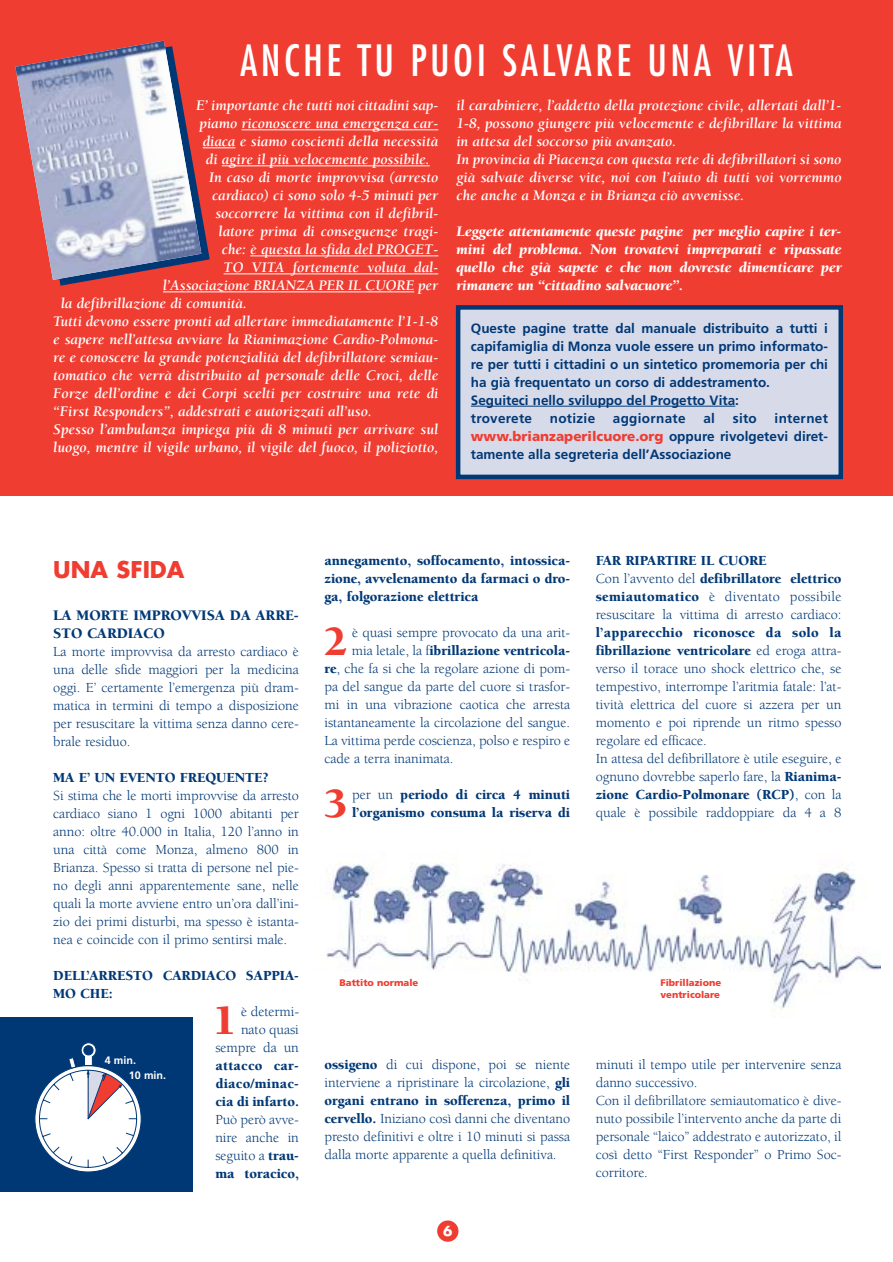
<style>
.page{position:relative;width:893px;height:1262px;background:#fff}
.page>*{position:absolute;margin:0;border:0;box-sizing:border-box;transform-origin:0 0}
.t1{font:900 42.6px "Berkeley";color:#ef3d32}
.t2{font:condensed 42px "Futura";letter-spacing:.08em;color:#fff}
.t3{font:700 22.5px "Futura";color:#ef3d32}
.t4{font:italic 700 15px/18px "Berkeley";color:#fff}
.t5{font:italic 900 15px/18px "Berkeley";color:#fff;text-align:justify}
.t6{font:900 15px/18px "Berkeley";color:#003876}
.t7{font:14.25px/18px "Berkeley";letter-spacing:-.005em;color:#003876;text-align:justify}
.t8{font:900 14.25px/18px "Berkeley";letter-spacing:-.005em;color:#003876}
.t9{font:700 13.5px/18px "Frutiger";color:#003876}
.t10{font:700 13.5px "Frutiger";letter-spacing:.02em;color:#003876}
.t11{font:700 13.5px "Futura";color:#fff}
.t12{font:700 10.8px/15.3px "Frutiger";color:#fff}
.t13{font:900 9.45px/11.4px "Frutiger";color:#ef3d32}
.s1{font-weight:900;color:#ef3d32}
.s2{font-weight:900}
.s3{font-weight:400}
</style>
<div class="page">
<div style="left:437px;top:1220px;width:21px;height:21px;background:#ef3d32;border-radius:50%"></div>
<div style="left:0;top:0;width:892px;height:495px;background:#ef3d32"></div>
<hr style="left:241px;top:129px;width:63px;height:1px;background:#fff">
<hr style="left:304px;top:129px;width:69px;height:1px;background:#fff">
<hr style="left:373px;top:129px;width:60px;height:1px;background:#fff">
<hr style="left:203px;top:147px;width:32px;height:1px;background:#fff">
<svg style="left:222px;top:165px;width:24px;height:1px"></svg>
<hr style="left:246px;top:165px;width:184px;height:1px;background:#fff">
<hr style="left:250px;top:255px;width:183px;height:1px;background:#fff">
<hr style="left:224px;top:273px;width:51px;height:1px;background:#fff">
<hr style="left:275px;top:273px;width:35px;height:1px;background:#fff">
<hr style="left:310px;top:273px;width:123px;height:1px;background:#fff">
<hr style="left:163px;top:291px;width:251px;height:1px;background:#fff">
<div style="left:458px;top:307px;width:382px;height:170px;background:#d7dae9"></div>
<hr style="left:471px;top:406px;width:191px;height:1px;background:#003876">
<hr style="left:662px;top:406px;width:56px;height:1px;background:#003876">
<svg style="left:718px;top:406px;width:17px;height:1px"></svg>
<div style="left:456px;top:305px;width:387px;height:174px;border:4px solid #003876"></div>
<svg style="left:59px;top:147px;width:151px;height:139px"></svg>
<img style="left:15px;top:41px;width:186px;height:239px">
<div style="left:0;top:1016px;width:193px;height:175px;background:#003876"></div>
<svg style="left:34px;top:1065px;width:108px;height:107px"></svg>
<svg style="left:39px;top:1042px;width:98px;height:125px"></svg>
<img style="left:326px;top:863px;width:554px;height:146px">
<h2 class="t2" style="left:240px;top:41px;width:554px">ANCHE TU PUOI SALVARE UNA VITA</h2>
<p class="t4" style="left:196px;top:98px;width:243px">E’ importante che tutti noi cittadini sap-</p>
<p class="t4" style="left:199px;top:116px;width:240px">piamo riconoscere una emergenza car-</p>
<p class="t4" style="left:203px;top:134px;width:237px">diaca e siamo coscienti della necessità</p>
<p class="t4" style="left:206px;top:152px;width:225px">di agire il più velocemente possibile.</p>
<p class="t4" style="left:209px;top:170px;width:231px">In caso di morte improvvisa (arresto</p>
<p class="t4" style="left:212px;top:188px;width:228px">cardiaco) ci sono solo 4-5 minuti per</p>
<p class="t4" style="left:215px;top:206px;width:224px">soccorrere la vittima con il defibril-</p>
<p class="t4" style="left:218px;top:224px;width:221px">latore prima di conseguenze tragi-</p>
<p class="t4" style="left:222px;top:242px;width:218px">che: è questa la sfida del PROGET-</p>
<p class="t4" style="left:224px;top:260px;width:216px">TO VITA fortemente voluta dal-</p>
<p class="t4" style="left:163px;top:278px;width:277px">l’Associazione BRIANZA PER IL CUORE per</p>
<p class="t4" style="left:61px;top:296px;width:188px">la defibrillazione di comunità.</p>
<p class="t4" style="left:53px;top:314px;width:386px">Tutti devono essere pronti ad allertare immediatamente l’1-1-8</p>
<p class="t4" style="left:53px;top:332px;width:386px">e sapere nell’attesa avviare la Rianimazione Cardio-Polmona-</p>
<p class="t4" style="left:53px;top:350px;width:386px">re e conoscere la grande potenzialità del defibrillatore semiau-</p>
<p class="t4" style="left:53px;top:368px;width:386px">tomatico che verrà distribuito al personale delle Croci, delle</p>
<p class="t4" style="left:53px;top:386px;width:386px">Forze dell’ordine e dei Corpi scelti per costruire una rete di</p>
<p class="t4" style="left:53px;top:404px;width:320px">“First Responders”, addestrati e autorizzati all’uso.</p>
<p class="t4" style="left:53px;top:422px;width:386px">Spesso l’ambulanza impiega più di 8 minuti per arrivare sul</p>
<p class="t4" style="left:53px;top:440px;width:386px">luogo, mentre il vigile urbano, il vigile del fuoco, il poliziotto,</p>
<p class="t4" style="left:456px;top:98px;width:386px">il carabiniere, l’addetto della protezione civile, allertati dall’1- 1-8, possono giungere più velocemente e defibrillare la vittima in attesa del soccorso più avanzato.<br>In provincia di Piacenza con questa rete di defibrillatori si sono già salvate diverse vite, noi con l’aiuto di tutti voi vorremmo che anche a Monza e in Brianza ciò avvenisse.</p>
<p class="t5" style="left:456px;top:224px;width:386px">Leggete attentamente queste pagine per meglio capire i ter&shy;mini del problema. Non trovatevi impreparati e ripassate quello che già sapete e che non dovreste dimenticare per rimanere un “cittadino salvacuore”.</p>
<p class="t9" style="left:471px;top:320px;width:358px">Queste pagine tratte dal manuale distribuito a tutti i capifamiglia di Monza vuole essere un primo informato&shy;re per tutti i cittadini o un sintetico promemoria per chi ha già frequentato un corso di addestramento.<br>Seguiteci nello sviluppo del Progetto Vita:<br>troverete</p>
<p class="t10" style="left:550px;top:413px;width:47px">notizie</p>
<p class="t10" style="left:613px;top:413px;width:74px">aggiornate</p>
<p class="t9" style="left:703px;top:410px;width:13px">al</p>
<p class="t9" style="left:732px;top:410px;width:26px">sito</p>
<p class="t9" style="left:471px;top:410px;width:358px;text-align:justify;text-indent:304px">internet <span class="s1">www.brianzaperilcuore.org</span> oppure rivolgetevi diret&shy;tamente alla segreteria dell’Associazione</p>
<h3 class="t3" style="left:53px;top:559px;width:133px">UNA SFIDA</h3>
<p class="t6" style="left:53px;top:607px;width:247px">LA MORTE IMPROVVISA DA ARRE-<br>STO CARDIACO</p>
<p class="t7" style="left:53px;top:643px;width:247px">La morte improvvisa da arresto cardiaco è una delle sfide maggiori per la medicina oggi. E’ certamente l’emergenza più dram&shy;matica in termini di tempo a disposizione per resuscitare la vittima senza danno cere&shy;brale residuo.</p>
<p class="t8" style="left:53px;top:769px;width:217px">MA E’ UN EVENTO FREQUENTE?</p>
<p class="t7" style="left:53px;top:787px;width:247px">Si stima che le morti improvvise da arresto cardiaco siano 1 ogni 1000 abitanti per anno: oltre 40.000 in Italia, 120 l’anno in una città come Monza, almeno 800 in Brianza. Spesso si tratta di persone nel pie&shy;no degli anni apparentemente sane, nelle quali la morte avviene entro un’ora dall’ini&shy;zio dei primi disturbi, ma spesso è istanta&shy;nea e coincide con il primo sentirsi male.</p>
<p class="t8" style="left:53px;top:967px;width:247px">DELL’ARRESTO CARDIACO SAPPIA-<br>MO CHE:</p>
<h1 class="t1" style="left:213px;top:1003px;width:25px">1</h1>
<p class="t7" style="left:215px;top:1003px;width:85px;text-align:right">è determi&shy;nato quasi sempre da un</p>
<p class="t8" style="left:215px;top:1057px;width:85px;text-align:justify">attacco car&shy;diaco/minac&shy;cia di infarto.</p>
<p class="t7" style="left:215px;top:1111px;width:85px">Può però avve&shy;nire anche in seguito a <span class="s2">trau&shy;ma toracico,</span></p>
<p class="t12" style="left:129px;top:1053px;width:39px;text-indent:-24px">4 min.<br>10 min.</p>
<p class="t8" style="left:324px;top:553px;width:247px;text-align:justify">annegamento, soffocamento, intossica&shy;zione, avvelenamento da farmaci o dro&shy;ga, folgorazione elettrica</p>
<h1 class="t1" style="left:324px;top:625px;width:25px">2</h1>
<p class="t7" style="left:352px;top:625px;width:220px">è quasi sempre provocato da una arit-</p>
<p class="t8" style="left:352px;top:643px;width:220px"><span class="s3">mia letale, la f</span>ibrillazione ventricola-</p>
<p class="t7" style="left:324px;top:661px;width:247px"><span class="s2">re</span>, che fa si che la regolare azione di pom-</p>
<p class="t7" style="left:324px;top:679px;width:247px">pa del sangue da parte del cuore si trasfor-</p>
<p class="t7" style="left:324px;top:697px;width:247px">mi in una vibrazione caotica che arresta</p>
<p class="t7" style="left:324px;top:715px;width:247px">istantaneamente la circolazione del sangue.</p>
<p class="t7" style="left:324px;top:733px;width:247px">La vittima perde coscienza, polso e respiro e</p>
<p class="t7" style="left:324px;top:751px;width:130px">cade a terra inanimata.</p>
<h1 class="t1" style="left:324px;top:787px;width:25px">3</h1>
<p class="t8" style="left:352px;top:787px;width:220px"><span class="s3">per un</span> periodo di circa 4 minuti l’organismo consuma la riserva di</p>
<p class="t7" style="left:595px;top:553px;width:247px;text-align:left"><span class="s2">FAR RIPARTIRE IL CUORE<br></span>Con l’avvento del <span class="s2">defibrillatore elettrico semiautomatico</span> è diventato possibile resuscitare la vittima di arresto cardiaco:</p>
<p class="t7" style="left:595px;top:625px;width:247px;text-align:left"><span class="s2">l’apparecchio riconosce da solo la fibrillazione ventricolare</span> ed eroga attra&shy;verso il torace uno shock elettrico che, se tempestivo, interrompe l’aritmia fatale: l’at&shy;tività elettrica del cuore si azzera per un momento e poi riprende un ritmo spesso regolare ed efficace.<br>In attesa del defibrillatore è utile eseguire, e ognuno dovrebbe saperlo fare, la <span class="s2">Rianima&shy;zione Cardio-Polmonare (RCP)</span>, con la quale è possibile raddoppiare da 4 a 8</p>
<p class="t13" style="left:339px;top:977px;width:80px">Battito normale</p>
<p class="t13" style="left:660px;top:978px;width:62px">Fibrillazione ventricolare</p>
<p class="t7" style="left:324px;top:1057px;width:247px"><span class="s2">ossigeno</span> di cui dispone, poi se niente interviene a ripristinare la circolazione, <span class="s2">gli organi entrano in sofferenza, primo il cervello.</span> Iniziano così danni che diventano presto definitivi e oltre i 10 minuti si passa dalla morte apparente a quella definitiva.</p>
<p class="t11" style="left:443px;top:1224px;width:11px">6</p>
<p class="t7" style="left:595px;top:1057px;width:247px;text-align:left">minuti il tempo utile per intervenire senza danno successivo.<br>Con il defibrillatore semiautomatico è dive&shy;nuto possibile l’intervento anche da parte di personale “laico” addestrato e autorizzato, il così detto “First Responder” o Primo Soc&shy;corritore.</p>
</div>
